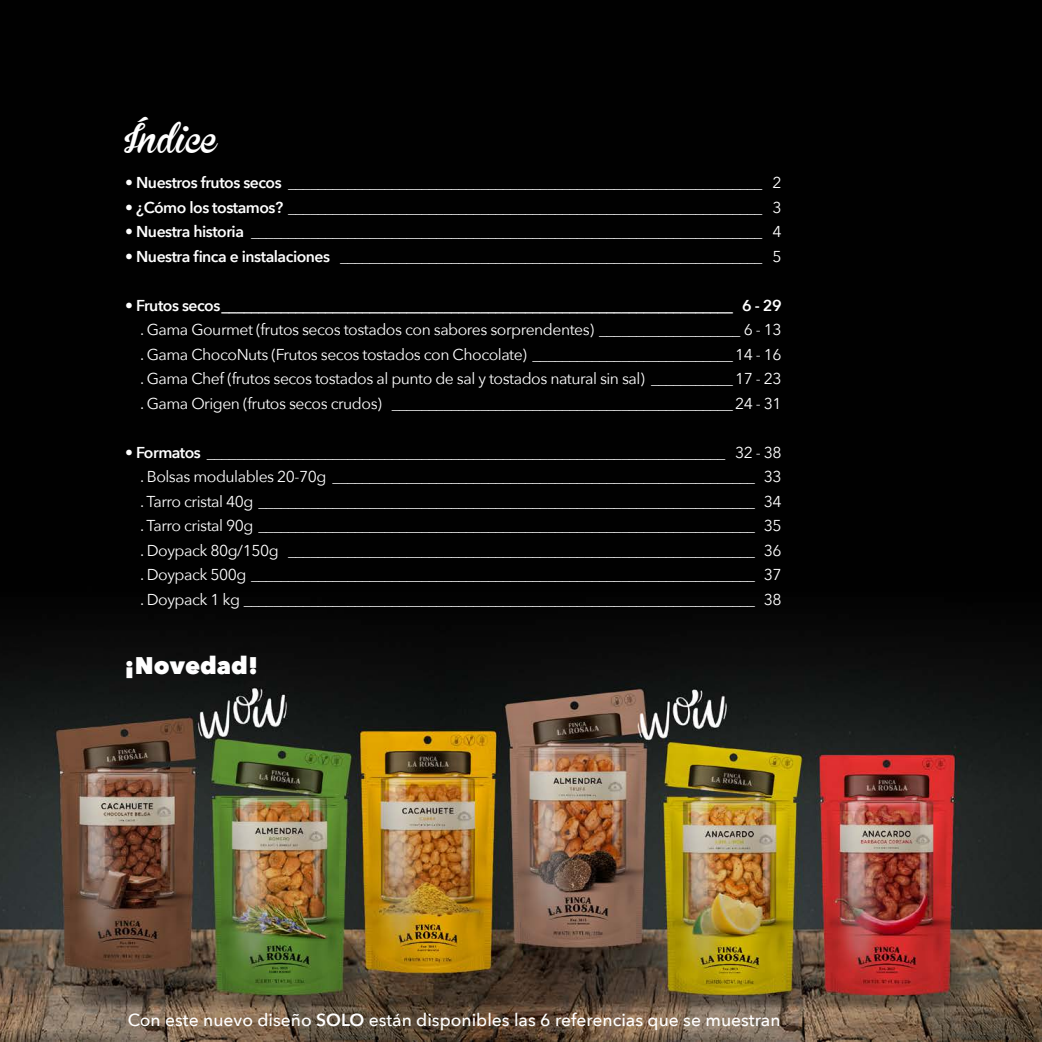
<style>
.page{position:relative;width:1042px;height:1042px;background:#fff}
.page>*{position:absolute;margin:0;border:0;box-sizing:border-box;transform-origin:0 0}
.t1{font:42px "Brannboll Ny Personal Use Only";color:#fff}
.t2{font:800 23.97px "Avenir Next";color:#fff}
.t3{font:500 17.5px "Avenir Next";color:#fff}
.t4{font:15.75px/24.5px "Avenir Next";letter-spacing:-.03em;color:#fff;text-align:justify}
.t5{font:600 15.75px "Avenir Next";letter-spacing:-.03em;color:#fff}
.s1{font-weight:600}
</style>
<div class="page">
<div style="left:0;top:0;width:1042px;height:724px;background:#010101"></div>
<img style="left:0;top:646px;width:1042px;height:396px">
<h1 class="t1" style="left:124px;top:114px;width:95px">Índice</h1>
<p class="t4" style="left:125px;top:170px;width:658px">• <span class="s1">Nuestros frutos secos</span> ________________________________________________________________ 2</p>
<p class="t4" style="left:125px;top:194px;width:658px">• <span class="s1">¿Cómo los tostamos?</span> ________________________________________________________________ 3</p>
<p class="t4" style="left:125px;top:219px;width:658px">• <span class="s1">Nuestra historia</span> _____________________________________________________________________ 4</p>
<p class="t4" style="left:125px;top:243px;width:658px">• <span class="s1">Nuestra finca e instalaciones</span> _________________________________________________________ 5</p>
<p class="t5" style="left:125px;top:292px;width:658px">• Frutos secos_____________________________________________________________________ 6 - 29</p>
<p class="t4" style="left:140px;top:317px;width:643px">. Gama Gourmet (frutos secos tostados con sabores sorprendentes) ___________________ 6 - 13 . Gama ChocoNuts (Frutos secos tostados con Chocolate) ___________________________ 14 - 16 . Gama Chef (frutos secos tostados al punto de sal y tostados natural sin sal) ___________ 17 - 23 . Gama Origen (frutos secos crudos) ______________________________________________ 24 - 31</p>
<p class="t4" style="left:140px;top:439px;width:643px;text-indent:-15px">• <span class="s1">Formatos</span> ______________________________________________________________________ 32 - 38 . Bolsas modulables 20-70g _________________________________________________________ 33 . Tarro cristal 40g ___________________________________________________________________ 34 . Tarro cristal 90g ___________________________________________________________________ 35 . Doypack 80g/150g _______________________________________________________________ 36 . Doypack 500g ____________________________________________________________________ 37 . Doypack 1 kg _____________________________________________________________________ 38</p>
<h2 class="t2" style="left:124px;top:651px;width:136px">¡Novedad!</h2>
<p class="t3" style="left:128px;top:1005px;width:654px">Con este nuevo diseño <span class="s1">SOLO</span> están disponibles las 6 referencias que se muestran</p>
</div>
